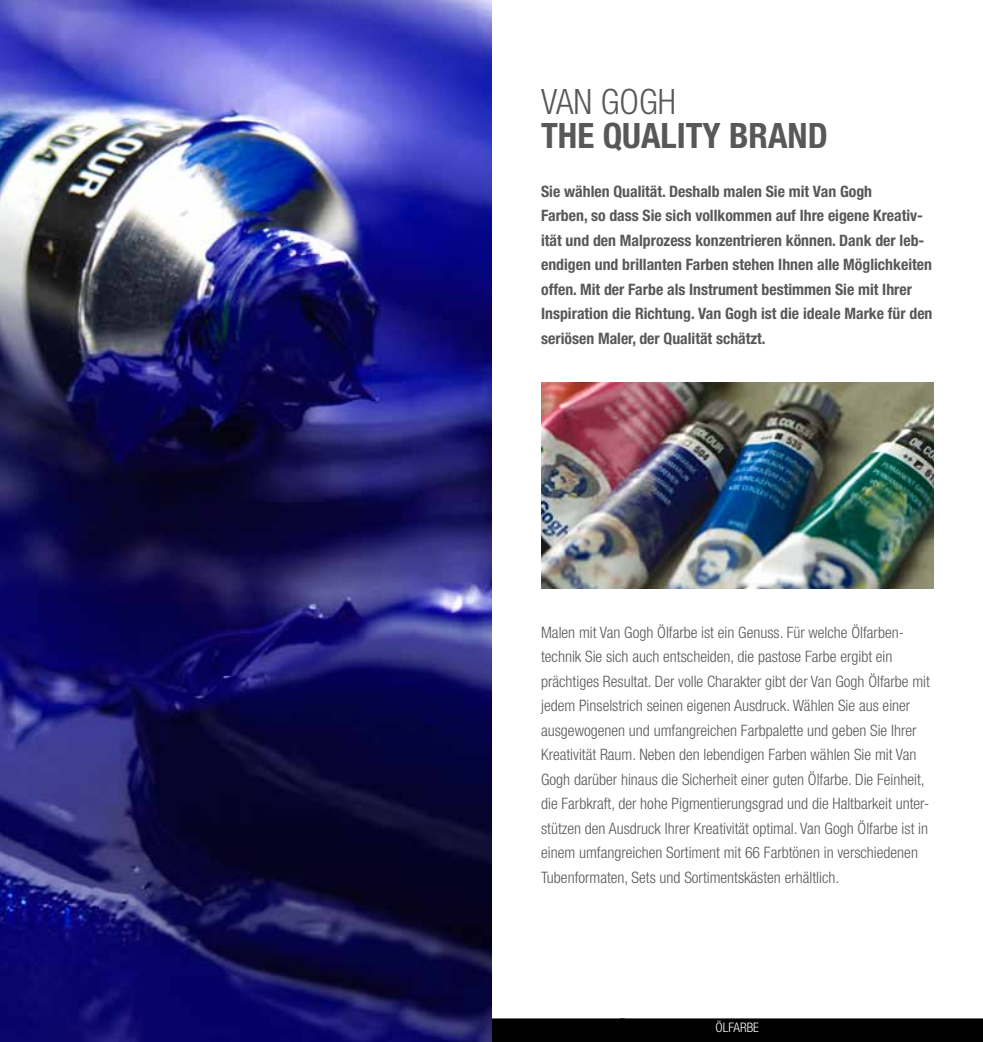
<style>
.page{position:relative;width:983px;height:1042px;background:#fff}
.page>*{position:absolute;margin:0;border:0;box-sizing:border-box;transform-origin:0 0}
.t1{font:700 condensed 35px "Helvetica Neue LT Std";color:#58585a}
.t2{font:300 condensed 35px "Helvetica Neue LT Std";color:#58585a}
.t3{font:300 condensed 15.75px/24.5px "Helvetica Neue LT Std";color:#58585a}
.t4{font:700 condensed 15.75px/24.5px "Helvetica Neue LT Std";color:#58585a}
.t5{font:300 condensed 13.12px "Helvetica Neue LT Std";color:#fff}
</style>
<div class="page">
<div style="left:620px;top:1018px;width:362px;height:24px;background:#000"></div>
<div style="left:491px;top:1018px;width:133px;height:24px;background:#000"></div>
<img style="left:0;top:0;width:491px;height:1042px">
<img style="left:541px;top:382px;width:392px;height:207px">
<h1 class="t2" style="left:541px;top:82px;width:136px">VAN GOGH</h1>
<h1 class="t1" style="left:541px;top:114px;width:288px">THE QUALITY BRAND</h1>
<p class="t4" style="left:541px;top:178px;width:393px">Sie wählen Qualität. Deshalb malen Sie mit Van Gogh<br>Farben, so dass Sie sich vollkommen auf Ihre eigene Kreativ&shy;ität und den Malprozess konzentrieren können. Dank der leb&shy;endigen und brillanten Farben stehen Ihnen alle Möglichkeiten offen. Mit der Farbe als Instrument bestimmen Sie mit Ihrer Inspiration die Richtung. Van Gogh ist die ideale Marke für den seriösen Maler, der Qualität schätzt.</p>
<p class="t3" style="left:541px;top:620px;width:390px">Malen mit Van Gogh Ölfarbe ist ein Genuss. Für welche Ölfarben&shy;technik Sie sich auch entscheiden, die pastose Farbe ergibt ein prächtiges Resultat. Der volle Charakter gibt der Van Gogh Ölfarbe mit jedem Pinselstrich seinen eigenen Ausdruck. Wählen Sie aus einer ausgewogenen und umfangreichen Farbpalette und geben Sie Ihrer Kreativität Raum. Neben den lebendigen Farben wählen Sie mit Van Gogh darüber hinaus die Sicherheit einer guten Ölfarbe. Die Feinheit, die Farbkraft, der hohe Pigmentierungsgrad und die Haltbarkeit unter&shy;stützen den Ausdruck Ihrer Kreativität optimal. Van Gogh Ölfarbe ist in einem umfangreichen Sortiment mit 66 Farbtönen in verschiedenen Tubenformaten, Sets und Sortimentskästen erhältlich.</p>
<p class="t5" style="left:715px;top:1020px;width:45px">Ölfarbe</p>
</div>
